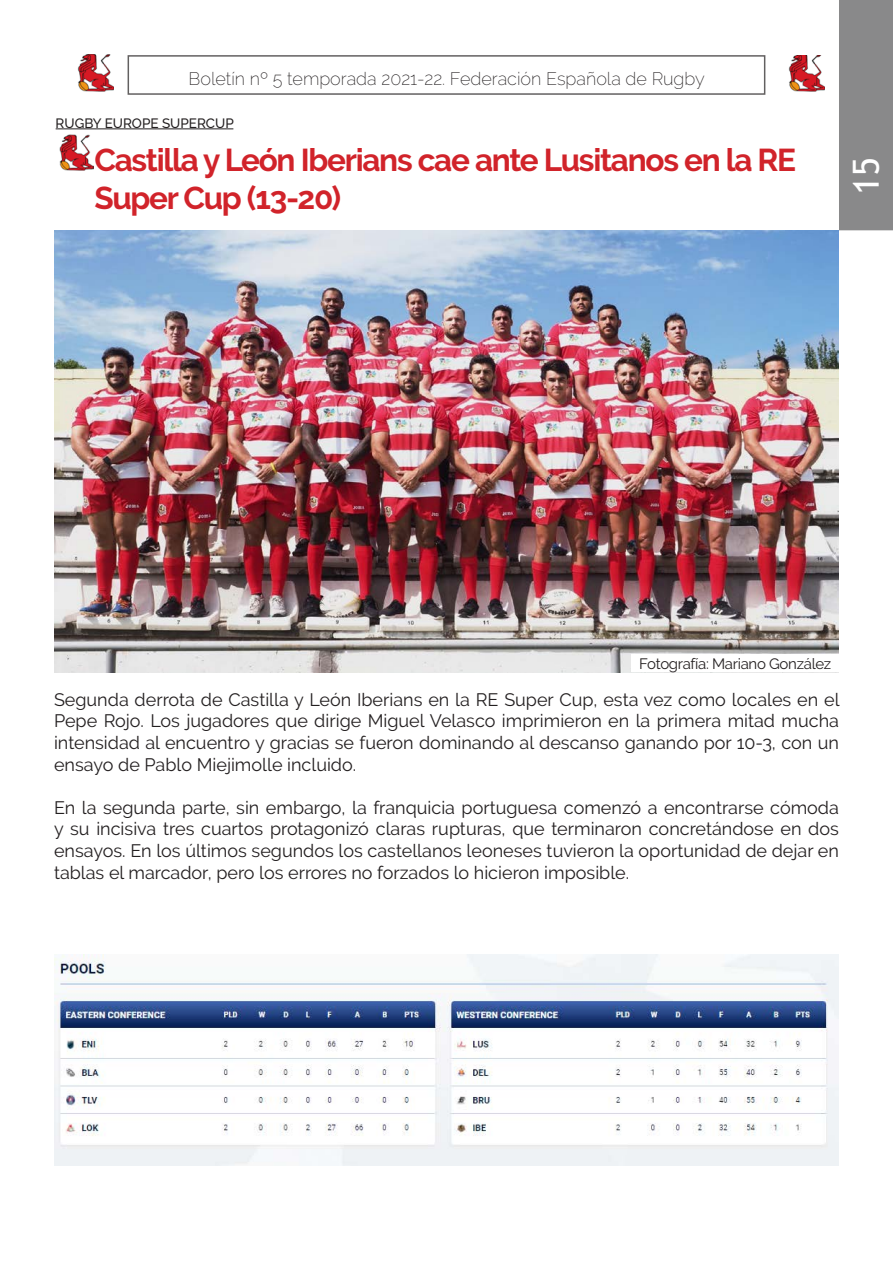
<style>
.page{position:relative;width:893px;height:1263px;background:#fff}
.page>*{position:absolute;margin:0;border:0;box-sizing:border-box;transform-origin:0 0}
.t1{font:36px "Trebuchet MS";color:#fff}
.t2{font:700 31.5px/37.8px "Raleway";letter-spacing:-.04em;color:#d1232a}
.t3{font:18px/21.6px "Raleway";color:#231f20;text-align:justify}
.t4{font:200 18px "Raleway";color:#231f20}
.t5{font:15px "Raleway";letter-spacing:-.02em;color:#231f20}
.t6{font:500 13.5px "Raleway";color:#231f20}
</style>
<div class="page">
<img style="left:788px;top:55px;width:36px;height:37px">
<img style="left:77px;top:55px;width:36px;height:36px">
<div style="left:839px;top:0;width:54px;height:230px;background:#89898a"></div>
<img style="left:54px;top:230px;width:785px;height:442px">
<img style="left:59px;top:134px;width:34px;height:37px">
<hr style="left:56px;top:129px;width:177px;height:1px;background:#231f20">
<div style="left:631px;top:654px;width:208px;height:18px;background:#fff"></div>
<img style="left:54px;top:955px;width:785px;height:210px">
<p class="t4" style="left:189px;top:68px;width:518px">Boletín nº 5 temporada 2021-22. Federación Española de Rugby</p>
<p class="t6" style="left:56px;top:115px;width:180px">RUGBY EUROPE SUPERCUP</p>
<p class="t2" style="left:94px;top:142px;width:703px">Castilla y León Iberians cae ante Lusitanos en la RE<br>Super Cup (13-20)</p>
<h1 class="t1" style="left:843px;top:195px;width:39px;rotate:-90deg">15</h1>
<p class="t5" style="left:639px;top:655px;width:193px">Fotografía: Mariano González</p>
<p class="t3" style="left:54px;top:689px;width:787px">Segunda derrota de Castilla y León Iberians en la RE Super Cup, esta vez como locales en el Pepe Rojo. Los jugadores que dirige Miguel Velasco imprimieron en la primera mitad mucha intensidad al encuentro y gracias se fueron dominando al descanso ganando por 10-3, con un ensayo de Pablo Miejimolle incluido.</p>
<p class="t3" style="left:54px;top:797px;width:786px">En la segunda parte, sin embargo, la franquicia portuguesa comenzó a encontrarse cómoda y su incisiva tres cuartos protagonizó claras rupturas, que terminaron concretándose en dos ensayos. En los últimos segundos los castellanos leoneses tuvieron la oportunidad de dejar en tablas el marcador, pero los errores no forzados lo hicieron imposible.</p>
</div>
